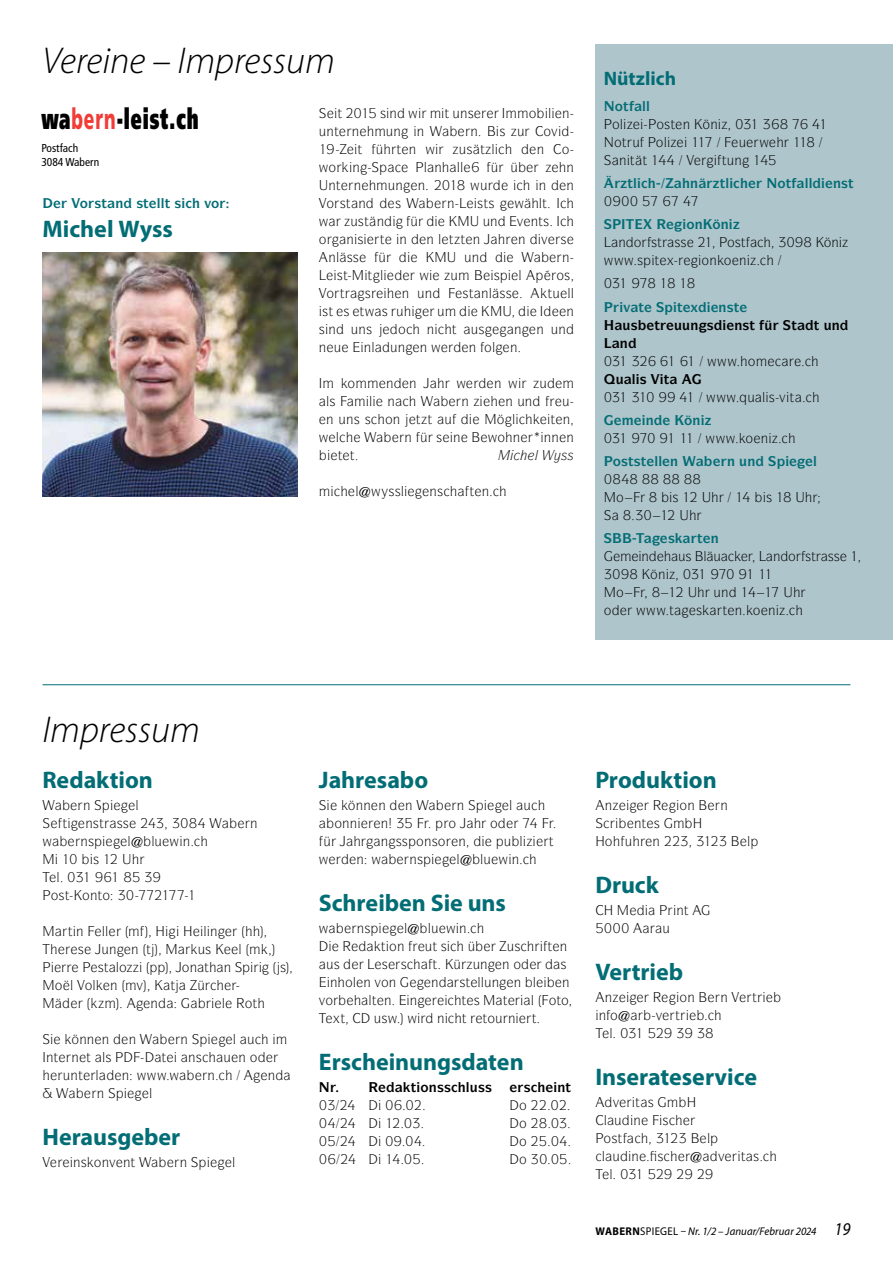
<style>
.page{position:relative;width:893px;height:1263px;background:#fff}
.page>*{position:absolute;margin:0;border:0;box-sizing:border-box;transform-origin:0 0}
.t1{font:italic 300 37.5px "Myriad Pro";color:#000}
.t2{font:900 28.95px "Frutiger";letter-spacing:.05em;color:#000;scale:.6 1}
.t3{font:700 24px "Myriad Pro";letter-spacing:-.005em;color:#036d75}
.t4{font:700 19.5px "Myriad Pro";color:#036d75}
.t5{font:13.5px "ITC Symbol Std";color:#000}
.t6{font:700 13.5px "ITC Symbol Std";color:#036d75}
.t7{font:700 13.5px "ITC Symbol Std";color:#000}
.t8{font:italic 13.5px "ITC Symbol Std";color:#000}
.t9{font:condensed 11.55px/13.8px "Frutiger";color:#000}
.t10{font:italic 11.25px "Myriad Pro";letter-spacing:.01em;color:#000;scale:.96 1}
.s1{color:#f13d37}
.s2{font-weight:700;font-style:normal}
.s3{font-style:normal}
.s4{font-size:18px}
</style>
<div class="page">
<div style="left:595px;top:45px;width:298px;height:595px;background:#aec5cb"></div>
<hr style="left:43px;top:684px;width:807px;height:1px;background:#036d75">
<img style="left:43px;top:252px;width:255px;height:244px">
<h1 class="t1" style="left:43px;top:41px;width:294px">Vereine – Impressum</h1>
<h2 class="t2" style="left:41px;top:91px;width:264px">wa<span class="s1">bern</span>-leist.ch</h2>
<p class="t9" style="left:41px;top:141px;width:59px">Postfach<br>3084 Wabern</p>
<h2 class="t2" style="left:41px;top:101px;width:264px">wa<span class="s1">bern</span>-leist.ch</h2>
<p class="t9" style="left:41px;top:151px;width:38px">Postfach</p>
<p class="t6" style="left:80px;top:194px;width:103px">□ ▲▼ ■ ▲▼ ●●▼ ▲</p>
<h3 class="t3" style="left:43px;top:213px;width:132px">Michel Wyss</h3>
<p class="t5" style="left:445px;top:105px;width:31px">▼ ◆■▲</p>
<p class="t5" style="left:529px;top:105px;width:42px">□●■</p>
<p class="t5" style="left:319px;top:123px;width:42px">◆■▼ ■</p>
<p class="t5" style="left:386px;top:123px;width:40px">◆■ ■</p>
<p class="t5" style="left:470px;top:123px;width:56px">■ ▲ ◆</p>
<p class="t5" style="left:358px;top:141px;width:60px">▼ ✓ ▼■</p>
<p class="t5" style="left:459px;top:141px;width:37px">◆▲▼●</p>
<p class="t5" style="left:424px;top:159px;width:41px">●■ ●●</p>
<p class="t5" style="left:567px;top:159px;width:9px">■</p>
<p class="t5" style="left:328px;top:177px;width:34px">■▼ ■</p>
<p class="t5" style="left:388px;top:177px;width:39px">◆■ ■</p>
<p class="t5" style="left:326px;top:195px;width:41px">□▲▼ ■</p>
<p class="t5" style="left:447px;top:195px;width:49px">■ ▲▼▲</p>
<p class="t5" style="left:350px;top:213px;width:35px">◆▲▼ ■</p>
<p class="t5" style="left:517px;top:213px;width:34px">❖ ■▼▲</p>
<p class="t5" style="left:319px;top:231px;width:90px">□ ■▲▼ ■</p>
<p class="t5" style="left:427px;top:231px;width:55px">■ ●▼▼■</p>
<p class="t5" style="left:518px;top:231px;width:50px">■ ❖ ▲</p>
<p class="t5" style="left:328px;top:249px;width:32px">■● ▲▲</p>
<p class="t5" style="left:562px;top:249px;width:9px">■</p>
<p class="t5" style="left:365px;top:285px;width:69px">▲ ■ ◆■</p>
<p class="t5" style="left:463px;top:285px;width:51px">▲▼ ■● ▲▲</p>
<p class="t5" style="left:547px;top:285px;width:28px">▼◆ ●●</p>
<p class="t5" style="left:322px;top:303px;width:44px">▲▼ ▲ ▼</p>
<p class="t5" style="left:566px;top:303px;width:9px">■</p>
<p class="t5" style="left:319px;top:321px;width:55px">▲ ■ ◆■▲</p>
<p class="t5" style="left:452px;top:321px;width:34px">▼ ◆▲</p>
<p class="t5" style="left:514px;top:321px;width:53px">■ ■ ◆■</p>
<p class="t5" style="left:364px;top:339px;width:65px">■● ◆■ ■</p>
<p class="t5" style="left:469px;top:339px;width:50px">■ □● ■</p>
<p class="t5" style="left:348px;top:375px;width:71px">□ ■■</p>
<p class="t5" style="left:494px;top:375px;width:9px">■</p>
<p class="t5" style="left:461px;top:393px;width:9px">■</p>
<p class="t5" style="left:505px;top:393px;width:29px">■ ◆■</p>
<p class="t5" style="left:326px;top:411px;width:127px">■ ◆■▲ ▲ □■ ▼ ▼ ◆</p>
<p class="t5" style="left:512px;top:411px;width:5px">●</p>
<p class="t5" style="left:336px;top:429px;width:5px">●</p>
<p class="t5" style="left:405px;top:429px;width:58px">■ ✓ ▲ ■</p>
<p class="t5" style="left:544px;top:429px;width:32px">■■ ■</p>
<p class="t8" style="left:535px;top:447px;width:41px">● ▲▲</p>
<p class="t5" style="left:355px;top:483px;width:50px">● ▲▲●</p>
<h3 class="t4" style="left:604px;top:65px;width:74px">Nützlich</h3>
<p class="t6" style="left:615px;top:97px;width:37px">□▼ ●●</p>
<p class="t5" style="left:656px;top:116px;width:35px">□▲▼ ■</p>
<p class="t5" style="left:710px;top:116px;width:62px">■ ✓ ✓</p>
<p class="t5" style="left:614px;top:134px;width:54px">□▼ ◆ □●</p>
<p class="t5" style="left:619px;top:152px;width:58px">■▼ ▼ ✔✔</p>
<p class="t5" style="left:722px;top:152px;width:22px">▼◆■</p>
<p class="t6" style="left:690px;top:175px;width:40px">■ ▼●</p>
<p class="t6" style="left:777px;top:175px;width:37px">□▼ ●●</p>
<p class="t6" style="left:833px;top:175px;width:22px">■▲▼</p>
<p class="t6" style="left:721px;top:216px;width:10px">■</p>
<p class="t5" style="left:618px;top:234px;width:70px">■□▲▼ ▲▲</p>
<p class="t5" style="left:727px;top:234px;width:20px">□▲▼</p>
<p class="t5" style="left:831px;top:234px;width:9px">■</p>
<p class="t5" style="left:702px;top:252px;width:47px">□■□■</p>
<p class="t6" style="left:719px;top:298px;width:22px">■▲▼</p>
<p class="t7" style="left:604px;top:316px;width:111px">★◆▲ ▼ ◆◆■▲</p>
<p class="t7" style="left:734px;top:316px;width:40px">■▲▼ ✓</p>
<p class="t7" style="left:791px;top:316px;width:50px">▼ ▼ ◆■</p>
<p class="t7" style="left:620px;top:334px;width:10px">■</p>
<p class="t7" style="left:616px;top:370px;width:32px">◆●▲</p>
<p class="t5" style="left:739px;top:388px;width:57px">❑◆ ●▲❖▼</p>
<p class="t6" style="left:646px;top:411px;width:10px">■</p>
<p class="t6" style="left:692px;top:411px;width:10px">■</p>
<p class="t6" style="left:613px;top:452px;width:67px">□▲▼▲▼ ●● ■</p>
<p class="t6" style="left:727px;top:452px;width:30px">■ ◆■</p>
<p class="t6" style="left:813px;top:452px;width:5px">●</p>
<p class="t6" style="left:668px;top:529px;width:52px">▲ ▼■</p>
<p class="t5" style="left:642px;top:548px;width:81px">■ ◆▲ ●◆</p>
<p class="t5" style="left:773px;top:548px;width:68px">■□▲▼ ▲▲</p>
<p class="t5" style="left:722px;top:602px;width:55px">▼■ □■</p>
<h1 class="t1" style="left:43px;top:710px;width:159px">Impressum</h1>
<h3 class="t3" style="left:43px;top:764px;width:112px">Redaktion</h3>
<p class="t5" style="left:83px;top:796px;width:9px">■</p>
<p class="t5" style="left:135px;top:796px;width:5px">●</p>
<p class="t5" style="left:62px;top:814px;width:68px">▼ ■▲▼ ▲▲</p>
<p class="t5" style="left:148px;top:814px;width:34px">✔✓ ✓</p>
<p class="t5" style="left:250px;top:814px;width:9px">■</p>
<p class="t5" style="left:128px;top:832px;width:36px">● ●◆</p>
<p class="t5" style="left:183px;top:832px;width:9px">■</p>
<p class="t5" style="left:51px;top:886px;width:77px">□▲▼ □■▼□ ✓</p>
<p class="t5" style="left:156px;top:922px;width:63px">★ ★ ●■</p>
<p class="t5" style="left:78px;top:940px;width:74px">▲ ◆■ ■ ▼</p>
<p class="t5" style="left:239px;top:940px;width:5px">●</p>
<p class="t5" style="left:98px;top:958px;width:31px">▲▼ ●□</p>
<p class="t5" style="left:182px;top:958px;width:51px">□■▼ ■</p>
<p class="t5" style="left:55px;top:976px;width:64px">□● □● ■</p>
<p class="t5" style="left:151px;top:994px;width:9px">■</p>
<p class="t5" style="left:222px;top:994px;width:37px">● □▼</p>
<p class="t5" style="left:79px;top:1030px;width:32px">■■ ■</p>
<p class="t5" style="left:129px;top:1030px;width:9px">■</p>
<p class="t5" style="left:180px;top:1030px;width:9px">■</p>
<p class="t5" style="left:46px;top:1048px;width:67px">■▼ ■ ▼ ●▲</p>
<p class="t5" style="left:162px;top:1048px;width:42px">▼ ■▲</p>
<p class="t5" style="left:223px;top:1048px;width:36px">◆ ■ □</p>
<p class="t5" style="left:63px;top:1066px;width:37px">◆■▼ ●</p>
<p class="t5" style="left:122px;top:1066px;width:9px">■</p>
<p class="t5" style="left:208px;top:1066px;width:9px">■</p>
<p class="t5" style="left:268px;top:1066px;width:9px">■</p>
<p class="t5" style="left:97px;top:1084px;width:9px">■</p>
<p class="t5" style="left:149px;top:1084px;width:5px">●</p>
<h3 class="t3" style="left:43px;top:1121px;width:139px">Herausgeber</h3>
<p class="t5" style="left:73px;top:1154px;width:64px">■▲ □■❖ ■▼</p>
<p class="t5" style="left:180px;top:1154px;width:9px">■</p>
<p class="t5" style="left:232px;top:1154px;width:5px">●</p>
<h3 class="t3" style="left:319px;top:764px;width:111px">Jahresabo</h3>
<p class="t5" style="left:356px;top:796px;width:32px">■■ ■</p>
<p class="t5" style="left:405px;top:796px;width:9px">■</p>
<p class="t5" style="left:457px;top:796px;width:9px">■</p>
<p class="t5" style="left:334px;top:814px;width:24px">□■■</p>
<p class="t5" style="left:381px;top:832px;width:87px">■ ▲▲ □■▲□ ■</p>
<p class="t5" style="left:357px;top:850px;width:9px">■</p>
<p class="t5" style="left:457px;top:850px;width:36px">● ●◆</p>
<p class="t5" style="left:512px;top:850px;width:9px">■</p>
<h3 class="t3" style="left:319px;top:887px;width:189px">Schreiben Sie uns</h3>
<p class="t5" style="left:404px;top:920px;width:36px">● ●◆</p>
<p class="t5" style="left:459px;top:920px;width:9px">■</p>
<p class="t5" style="left:381px;top:938px;width:25px">▼□■</p>
<p class="t5" style="left:425px;top:938px;width:23px">◆▼ ▲</p>
<p class="t5" style="left:468px;top:938px;width:54px">✓ ◆▲</p>
<p class="t5" style="left:433px;top:956px;width:90px">▼ ✓◆■ ■ □</p>
<p class="t5" style="left:330px;top:974px;width:68px">■ □● ■ ❖□■</p>
<p class="t5" style="left:431px;top:974px;width:106px">■ ▲▼ ●●◆■ ■ ●</p>
<p class="t5" style="left:562px;top:974px;width:9px">■</p>
<p class="t5" style="left:369px;top:992px;width:24px">●▼ ■</p>
<p class="t5" style="left:410px;top:992px;width:9px">■</p>
<p class="t5" style="left:503px;top:992px;width:68px">▼ ● □▼□</p>
<p class="t5" style="left:340px;top:1010px;width:49px">▼ ◆▲</p>
<p class="t5" style="left:437px;top:1010px;width:101px">■ ▼ ▼□◆■ ▼</p>
<h3 class="t3" style="left:319px;top:1046px;width:206px">Erscheinungsdaten</h3>
<p class="t7" style="left:411px;top:1078px;width:82px">▼ □■▲▲ ●◆▲▲</p>
<p class="t7" style="left:524px;top:1078px;width:49px">▲ ■▼</p>
<h3 class="t3" style="left:595px;top:764px;width:123px">Produktion</h3>
<p class="t5" style="left:605px;top:796px;width:9px">■</p>
<p class="t5" style="left:720px;top:796px;width:9px">■</p>
<p class="t5" style="left:634px;top:814px;width:27px">■▼ ▲</p>
<p class="t5" style="left:595px;top:832px;width:39px">★□ ◆</p>
<p class="t5" style="left:653px;top:832px;width:76px">■ ✓ ✓ ✓</p>
<p class="t5" style="left:747px;top:832px;width:5px">●</p>
<h3 class="t3" style="left:595px;top:869px;width:65px">Druck</h3>
<h3 class="t3" style="left:595px;top:956px;width:89px">Vertrieb</h3>
<p class="t5" style="left:605px;top:989px;width:9px">■</p>
<h3 class="t3" style="left:595px;top:1061px;width:163px">Inserateservice</h3>
<p class="t5" style="left:613px;top:1094px;width:43px">❖ ▼▲</p>
<p class="t5" style="left:604px;top:1112px;width:39px">●◆ ■</p>
<p class="t5" style="left:603px;top:1130px;width:20px">□▲▼</p>
<p class="t5" style="left:707px;top:1130px;width:5px">●</p>
<p class="t5" style="left:602px;top:1148px;width:39px">●◆ ■</p>
<p class="t5" style="left:718px;top:1148px;width:43px">❖ ▼▲</p>
<p class="t10" style="left:595px;top:1225px;width:267px"><span class="s2">WABERN</span><span class="s3">SPIEGEL –</span> Nr. 1/2 – Januar/Februar 2024 <span class="s4">19</span></p>
</div>
